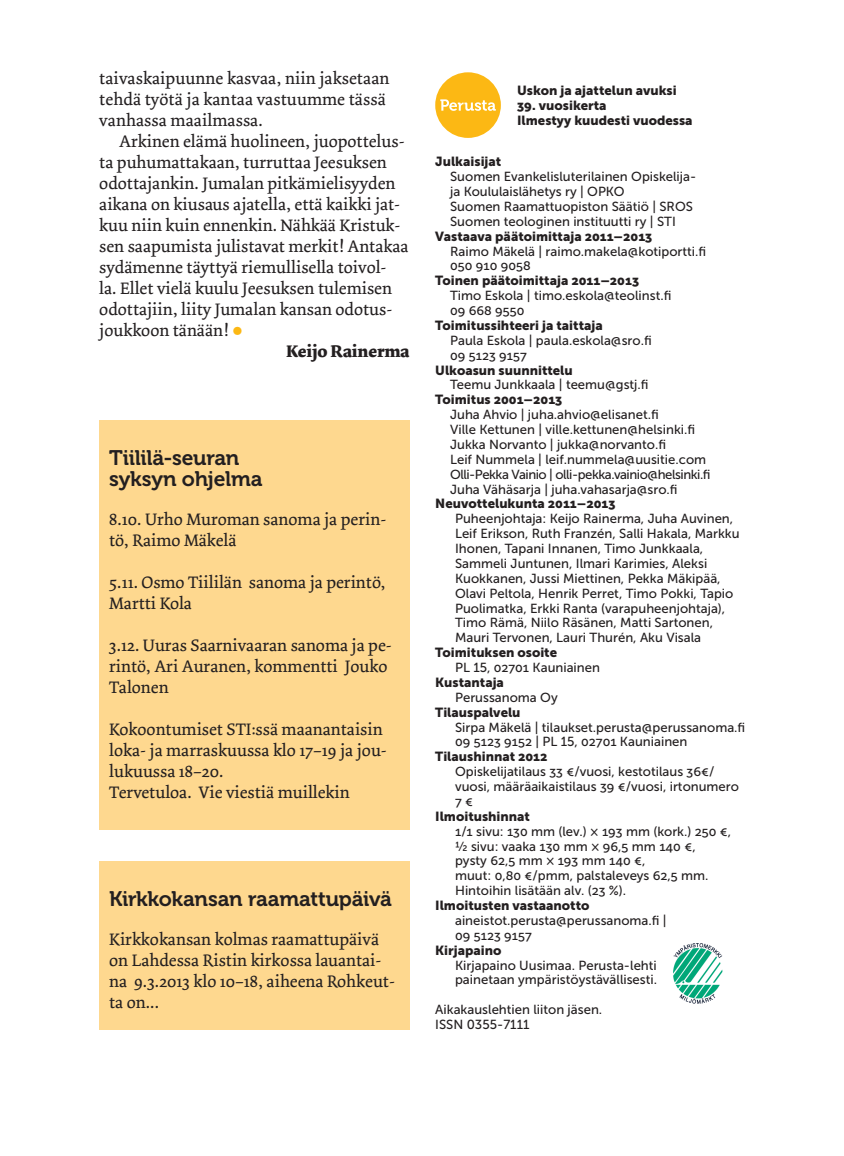
<style>
.page{position:relative;width:844px;height:1156px;background:#fff}
.page>*{position:absolute;margin:0;border:0;box-sizing:border-box;transform-origin:0 0}
.t1{font:21px/21px "Museo 700";letter-spacing:-.015em;color:#231f20}
.t2{font:17.5px/21px "Dolly";color:#231f20}
.t3{font:700 17.5px "Dolly";color:#231f20}
.t4{font:13.12px/14.9px "Museo Sans 500";color:#231f20}
.t5{font:13.12px/14.9px "Museo Sans 900";color:#231f20}
.s1{font-family:"Museo 700";font-size:24.5px;color:#fcb814}
</style>
<div class="page">
<svg style="left:435px;top:72px;width:65px;height:66px"></svg>
<img style="left:673px;top:943px;width:50px;height:61px">
<div style="left:99px;top:420px;width:310px;height:410px;background:#fed88f"></div>
<div style="left:99px;top:861px;width:310px;height:168px;background:#fed88f"></div>
<h2 class="t2" style="left:99px;top:69px;width:291px">taivaskaipuunne kasvaa, niin jaksetaan tehdä työtä ja kantaa vastuumme tässä vanhassa maailmassa.</h2>
<h2 class="t2" style="left:119px;top:132px;width:287px">Arkinen elämä huolineen, juopottelus-</h2>
<h2 class="t2" style="left:99px;top:153px;width:289px">ta puhumattakaan, turruttaa Jeesuksen</h2>
<h2 class="t2" style="left:99px;top:174px;width:297px">odottajankin. Jumalan pitkämielisyyden</h2>
<h2 class="t2" style="left:99px;top:195px;width:302px">aikana on kiusaus ajatella, että kaikki jat-</h2>
<h2 class="t2" style="left:99px;top:216px;width:302px">kuu niin kuin ennenkin. Nähkää Kristuk-</h2>
<h2 class="t2" style="left:99px;top:237px;width:311px">sen saapumista julistavat merkit! Antakaa</h2>
<h2 class="t2" style="left:99px;top:258px;width:289px">sydämenne täyttyä riemullisella toivol-</h2>
<h2 class="t2" style="left:99px;top:279px;width:294px">la. Ellet vielä kuulu Jeesuksen tulemisen</h2>
<h2 class="t2" style="left:99px;top:300px;width:294px">odottajiin, liity Jumalan kansan odotus-</h2>
<h2 class="t2" style="left:99px;top:321px;width:146px">joukkoon tänään! <span class="s1">•</span></h2>
<h2 class="t3" style="left:286px;top:343px;width:125px">Keijo Rainerma</h2>
<h1 class="t1" style="left:109px;top:449px;width:155px">Tiililä-seuran syksyn ohjelma</h1>
<h2 class="t2" style="left:109px;top:510px;width:278px">8.10. Urho Muroman sanoma ja perin&shy;tö, Raimo Mäkelä</h2>
<h2 class="t2" style="left:109px;top:573px;width:278px">5.11. Osmo Tiililän sanoma ja perintö,<br>Martti Kola</h2>
<h2 class="t2" style="left:109px;top:636px;width:284px">3.12. Uuras Saarnivaaran sanoma ja pe&shy;rintö, Ari Auranen, kommentti Jouko<br>Talonen</h2>
<h2 class="t2" style="left:109px;top:720px;width:279px">Kokoontumiset STI:ssä maanantaisin loka- ja marraskuussa klo 17–19 ja jou&shy;lukuussa 18–20.<br>Tervetuloa. Vie viestiä muillekin</h2>
<h1 class="t1" style="left:109px;top:890px;width:284px">Kirkkokansan raamattupäivä</h1>
<h2 class="t2" style="left:109px;top:930px;width:287px">Kirkkokansan kolmas raamattupäivä on Lahdessa Ristin kirkossa lauantai&shy;na 9.3.2013 klo 10–18, aiheena Rohkeut&shy;ta on...</h2>
<p class="t5" style="left:517px;top:84px;width:161px">Uskon ja ajattelun avuksi</p>
<p class="t5" style="left:517px;top:99px;width:177px">39. vuosikerta<br>Ilmestyy kuudesti vuodessa</p>
<p class="t5" style="left:435px;top:155px;width:68px">Julkaisijat</p>
<p class="t4" style="left:450px;top:170px;width:247px">Suomen Evankelisluterilainen Opiskelija&shy;ja Koululaislähetys ry | OPKO<br>Suomen Raamattuopiston Säätiö | SROS Suomen teologinen instituutti ry | STI</p>
<p class="t5" style="left:435px;top:230px;width:218px">Vastaava päätoimittaja 2011–2013</p>
<p class="t4" style="left:450px;top:245px;width:257px">Raimo Mäkelä | raimo.makela@kotiportti.fi<br>050 910 9058</p>
<p class="t5" style="left:435px;top:274px;width:205px">Toinen päätoimittaja 2011–2013</p>
<p class="t4" style="left:450px;top:289px;width:223px">Timo Eskola | timo.eskola@teolinst.fi<br>09 668 9550</p>
<p class="t5" style="left:435px;top:319px;width:169px">Toimitussihteeri ja taittaja</p>
<p class="t4" style="left:450px;top:334px;width:203px">Paula Eskola | paula.eskola@sro.fi<br>09 5123 9157</p>
<p class="t5" style="left:435px;top:364px;width:139px">Ulkoasun suunnittelu</p>
<p class="t4" style="left:450px;top:379px;width:200px">Teemu Junkkaala | teemu@gstj.fi</p>
<p class="t5" style="left:435px;top:393px;width:129px">Toimitus 2001–2013</p>
<p class="t4" style="left:450px;top:408px;width:262px">Juha Ahvio | juha.ahvio@elisanet.fi<br>Ville Kettunen | ville.kettunen@helsinki.fi Jukka Norvanto | jukka@norvanto.fi<br>Leif Nummela | leif.nummela@uusitie.com Olli-Pekka Vainio | olli-pekka.vainio@helsinki.fi Juha Vähäsarja | juha.vahasarja@sro.fi</p>
<p class="t5" style="left:435px;top:498px;width:182px">Neuvottelukunta 2011–2013</p>
<p class="t4" style="left:455px;top:512px;width:286px">Puheenjohtaja: Keijo Rainerma, Juha Auvinen, Leif Erikson, Ruth Franzén, Salli Hakala, Markku Ihonen, Tapani Innanen, Timo Junkkaala, Sammeli Juntunen, Ilmari Karimies, Aleksi Kuokkanen, Jussi Miettinen, Pekka Mäkipää, Olavi Peltola, Henrik Perret, Timo Pokki, Tapio Puolimatka, Erkki Ranta (varapuheenjohtaja), Timo Rämä, Niilo Räsänen, Matti Sartonen, Mauri Tervonen, Lauri Thurén, Aku Visala</p>
<p class="t5" style="left:435px;top:646px;width:123px">Toimituksen osoite</p>
<p class="t4" style="left:455px;top:661px;width:146px">PL 15, 02701 Kauniainen</p>
<p class="t5" style="left:435px;top:676px;width:70px">Kustantaja</p>
<p class="t4" style="left:455px;top:691px;width:104px">Perussanoma Oy</p>
<p class="t5" style="left:435px;top:706px;width:87px">Tilauspalvelu</p>
<p class="t4" style="left:455px;top:721px;width:291px">Sirpa Mäkelä | tilaukset.perusta@perussanoma.fi<br>09 5123 9152 | PL 15, 02701 Kauniainen</p>
<p class="t5" style="left:435px;top:750px;width:114px">Tilaushinnat 2012</p>
<p class="t4" style="left:455px;top:765px;width:285px">Opiskelijatilaus 33 €/vuosi, kestotilaus 36€/ vuosi, määräaikaistilaus 39 €/vuosi, irtonumero<br>7 €</p>
<p class="t5" style="left:435px;top:810px;width:96px">Ilmoitushinnat</p>
<p class="t4" style="left:455px;top:825px;width:278px">1/1 sivu: 130 mm (lev.) × 193 mm (kork.) 250 €, ½ sivu: vaaka 130 mm × 96,5 mm 140 €,<br>pysty 62,5 mm × 193 mm 140 €,<br>muut: 0,80 €/pmm, palstaleveys 62,5 mm.<br>Hintoihin lisätään alv. (23 %).</p>
<p class="t5" style="left:435px;top:899px;width:156px">Ilmoitusten vastaanotto</p>
<p class="t4" style="left:455px;top:914px;width:213px">aineistot.perusta@perussanoma.fi |<br>09 5123 9157</p>
<p class="t5" style="left:435px;top:944px;width:68px">Kirjapaino</p>
<p class="t4" style="left:455px;top:959px;width:203px">Kirjapaino Uusimaa. Perusta-lehti painetaan ympäristöystävällisesti.</p>
<p class="t4" style="left:435px;top:1003px;width:168px">Aikakauslehtien liiton jäsen.<br>ISSN 0355-7111</p>
</div>
